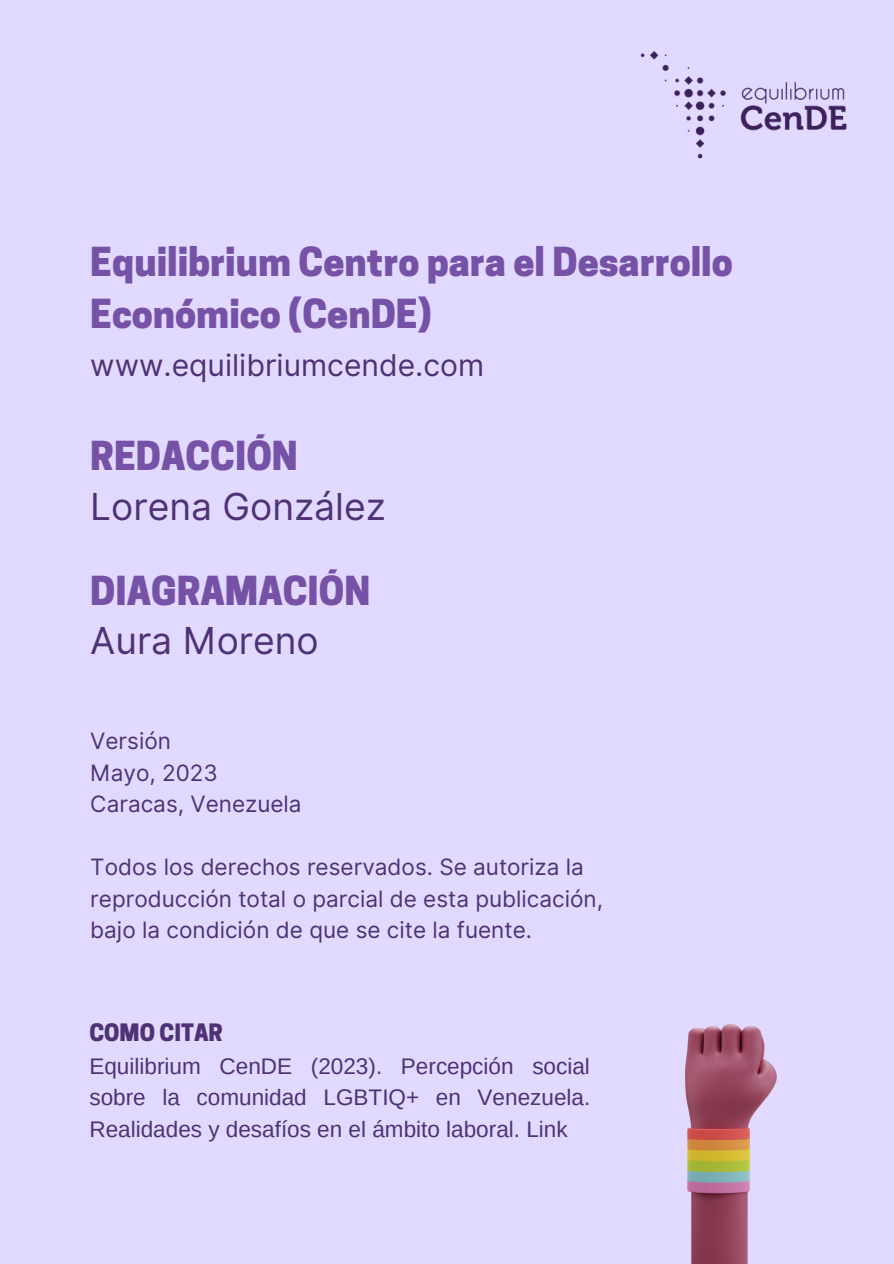
<style>
.page{position:relative;width:894px;height:1264px;background:#fff}
.page>*{position:absolute;margin:0;border:0;box-sizing:border-box;transform-origin:0 0}
.t1{font:800 37.5px/51.8px "Cooper Hewitt";color:#7652a6}
.t2{font:37.2px "Inter";color:#4f3275}
.t3{font:30px "Inter";color:#4f3275}
.t4{font:22.5px "Inter";color:#4f3275}
.t5{font:22.5px/31.5px "Arimo";color:#4f3275;text-align:justify}
.t6{font:800 22.5px "Cooper Hewitt";color:#4f3275}
</style>
<div class="page">
<div style="left:0;top:0;width:893px;height:1263px;background:#e1d9ff"></div>
<img style="left:640px;top:51px;width:207px;height:108px">
<img style="left:685px;top:1024px;width:90px;height:239px">
<p class="t1" style="left:90px;top:240px;width:643px">Equilibrium Centro para el Desarrollo<br>Económico (CenDE)</p>
<p class="t3" style="left:90px;top:347px;width:395px">www.equilibriumcende.com</p>
<p class="t1" style="left:90px;top:435px;width:209px">REDACCIÓN</p>
<p class="t2" style="left:90px;top:484px;width:297px">Lorena González</p>
<p class="t1" style="left:90px;top:570px;width:281px">DIAGRAMACIÓN</p>
<p class="t2" style="left:90px;top:618px;width:230px">Aura Moreno</p>
<p class="t4" style="left:90px;top:727px;width:82px">Versión</p>
<p class="t4" style="left:90px;top:759px;width:129px">Mayo, 2023</p>
<p class="t4" style="left:90px;top:790px;width:213px">Caracas, Venezuela</p>
<p class="t4" style="left:90px;top:853px;width:495px">Todos los derechos reservados. Se autoriza la</p>
<p class="t4" style="left:90px;top:885px;width:514px">reproducción total o parcial de esta publicación,</p>
<p class="t4" style="left:90px;top:916px;width:443px">bajo la condición de que se cite la fuente.</p>
<p class="t6" style="left:89px;top:1024px;width:135px">COMO CITAR</p>
<p class="t5" style="left:89px;top:1050px;width:502px">Equilibrium CenDE (2023). Percepción social sobre la comunidad LGBTIQ+ en Venezuela.<br>Realidades y desafíos en el ámbito laboral. Link</p>
</div>
